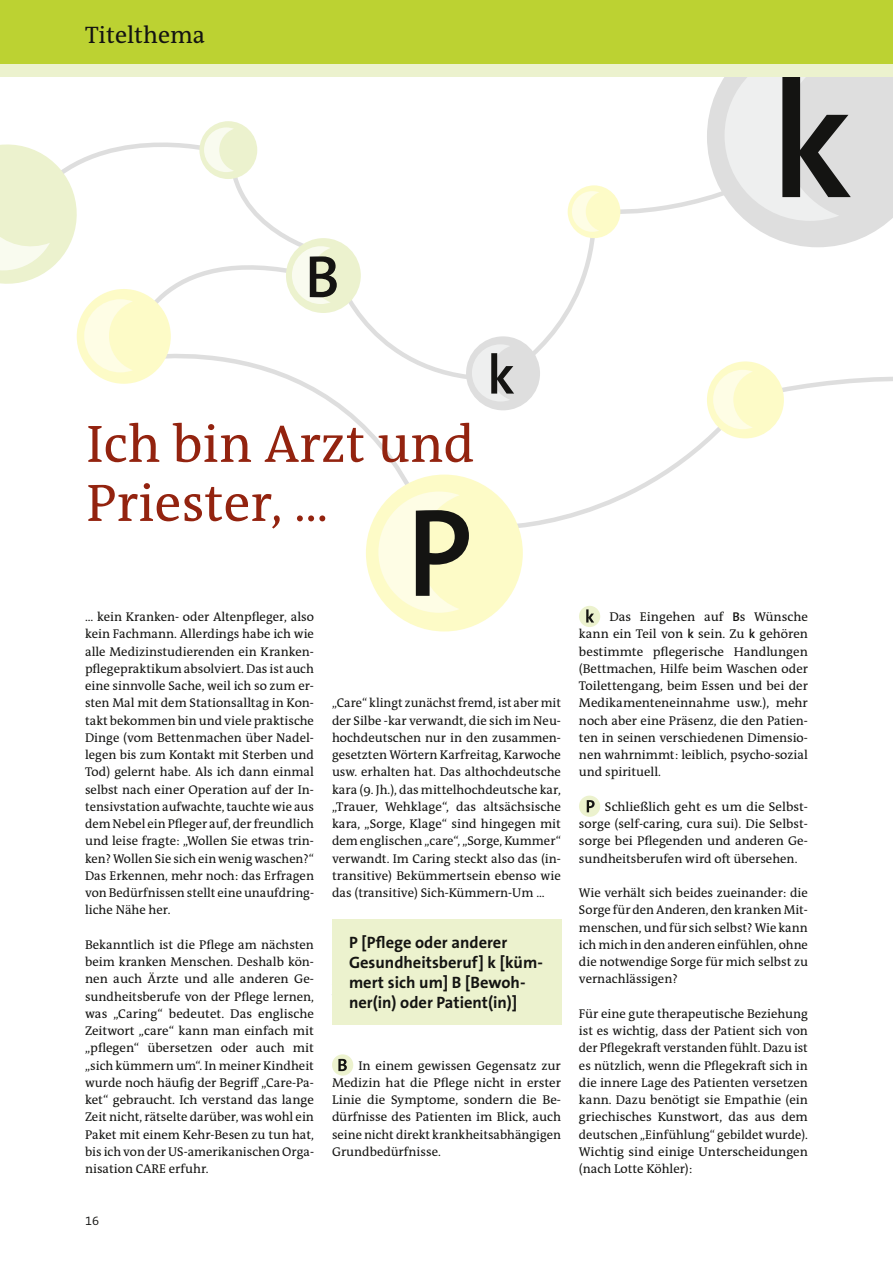
<style>
.page{position:relative;width:893px;height:1263px;background:#fff}
.page>*{position:absolute;margin:0;border:0;box-sizing:border-box;transform-origin:0 0}
.t1{font:53.1px/59.1px "The Antiqua B";color:#93230f}
.t2{font:24px "The Antiqua B";color:#141412}
.t3{font:700 16.5px/19.8px "The Sans B7";color:#141412}
.t4{font:12.75px/17.2px "The Antiqua B";color:#141412;text-align:justify}
.t5{font:300 12.75px "The Sans B4";color:#141412}
.s1{font-family:"The Sans B6";font-weight:600}
</style>
<div class="page">
<div style="left:332px;top:919px;width:229px;height:106px;background:#ecf2ce"></div>
<div style="left:332px;top:1054px;width:21px;height:22px;background:#ecf2ce;border-radius:50%"></div>
<svg style="left:338px;top:1059px;width:9px;height:12px"></svg>
<div style="left:579px;top:606px;width:21px;height:21px;background:#ecf2ce;border-radius:50%"></div>
<div style="left:579px;top:795px;width:21px;height:22px;background:#ecf2ce;border-radius:50%"></div>
<svg style="left:587px;top:800px;width:8px;height:12px"></svg>
<div style="left:0;top:0;width:893px;height:64px;background:#bcd232"></div>
<svg style="left:0;top:64px;width:893px;height:558px"></svg>
<h2 class="t2" style="left:85px;top:18px;width:122px">Titelthema</h2>
<h1 class="t1" style="left:86px;top:413px;width:390px">Ich bin Arzt und<br>Priester, …</h1>
<p class="t4" style="left:85px;top:608px;width:230px">… kein Kranken- oder Altenpfleger, also kein Fachmann. Allerdings habe ich wie alle Medizinstudierenden ein Kranken&shy;pflegepraktikum absolviert. Das ist auch eine sinnvolle Sache, weil ich so zum er&shy;sten Mal mit dem Stationsalltag in Kon&shy;takt bekommen bin und viele praktische Dinge (vom Bettenmachen über Nadel&shy;legen bis zum Kontakt mit Sterben und Tod) gelernt habe. Als ich dann einmal selbst nach einer Operation auf der In&shy;tensivstation aufwachte, tauchte wie aus dem Nebel ein Pfleger auf, der freundlich und leise fragte: „Wollen Sie etwas trin&shy;ken? Wollen Sie sich ein wenig waschen?“ Das Erkennen, mehr noch: das Erfragen von Bedürfnissen stellt eine unaufdring&shy;liche Nähe her.</p>
<p class="t4" style="left:85px;top:936px;width:230px">Bekanntlich ist die Pflege am nächsten beim kranken Menschen. Deshalb kön&shy;nen auch Ärzte und alle anderen Ge&shy;sundheitsberufe von der Pflege lernen, was „Caring“ bedeutet. Das englische Zeitwort „care“ kann man einfach mit „pflegen“ übersetzen oder auch mit „sich kümmern um“. In meiner Kindheit wurde noch häufig der Begriff „Care-Pa&shy;ket“ gebraucht. Ich verstand das lange Zeit nicht, rätselte darüber, was wohl ein Paket mit einem Kehr-Besen zu tun hat, bis ich von der US-amerikanischen Orga&shy;nisation CARE erfuhr.</p>
<p class="t5" style="left:85px;top:1214px;width:16px">16</p>
<p class="t4" style="left:332px;top:694px;width:230px">„Care“ klingt zunächst fremd, ist aber mit der Silbe -kar verwandt, die sich im Neu&shy;hochdeutschen nur in den zusammen&shy;gesetzten Wörtern Karfreitag, Karwoche usw. erhalten hat. Das althochdeutsche kara (9. Jh.), das mittelhochdeutsche kar, „Trauer, Wehklage“, das altsächsische kara, „Sorge, Klage“ sind hingegen mit dem englischen „care“, „Sorge, Kummer“ verwandt. Im Caring steckt also das (in&shy;transitive) Bekümmertsein ebenso wie das (transitive) Sich-Kümmern-Um …</p>
<p class="t3" style="left:349px;top:933px;width:195px">P [Pflege oder anderer<br>Gesundheitsberuf] k [küm&shy;mert sich um] B [Bewoh&shy;ner(in) oder Patient(in)]</p>
<p class="t4" style="left:332px;top:953px;width:230px">Die Sorge für kranke Mitmenschen, das „Caring“, kann allgemein so ausgedrückt werden:</p>
<p class="t4" style="left:332px;top:1056px;width:230px;text-indent:26px">In einem gewissen Gegensatz zur Medizin hat die Pflege nicht in erster Linie die Symptome, sondern die Be&shy;dürfnisse des Patienten im Blick, auch seine nicht direkt krankheitsabhängigen Grundbedürfnisse.</p>
<p class="t4" style="left:579px;top:608px;width:230px;text-indent:30px">Das Eingehen auf <span class="s1">B</span>s Wünsche kann ein Teil von <span class="s1">k</span> sein. Zu <span class="s1">k</span> gehören bestimmte pflegerische Handlungen (Bettmachen, Hilfe beim Waschen oder Toilettengang, beim Essen und bei der Medikamenteneinnahme usw.), mehr noch aber eine Präsenz, die den Patien&shy;ten in seinen verschiedenen Dimensio&shy;nen wahrnimmt: leiblich, psycho-sozial und spirituell.</p>
<p class="t4" style="left:579px;top:798px;width:230px;text-indent:26px">Schließlich geht es um die Selbst&shy;sorge (self-caring, cura sui). Die Selbst&shy;sorge bei Pflegenden und anderen Ge&shy;sundheitsberufen wird oft übersehen.</p>
<p class="t4" style="left:579px;top:884px;width:230px">Wie verhält sich beides zueinander: die Sorge für den Anderen, den kranken Mit&shy;menschen, und für sich selbst? Wie kann ich mich in den anderen einfühlen, ohne die notwendige Sorge für mich selbst zu vernachlässigen?</p>
<p class="t4" style="left:579px;top:1005px;width:230px">Für eine gute therapeutische Beziehung ist es wichtig, dass der Patient sich von der Pflegekraft verstanden fühlt. Dazu ist es nützlich, wenn die Pflegekraft sich in die innere Lage des Patienten versetzen kann. Dazu benötigt sie Empathie (ein griechisches Kunstwort, das aus dem deutschen „Einfühlung“ gebildet wurde).<br>Wichtig sind einige Unterscheidungen (nach Lotte Köhler):</p>
</div>
